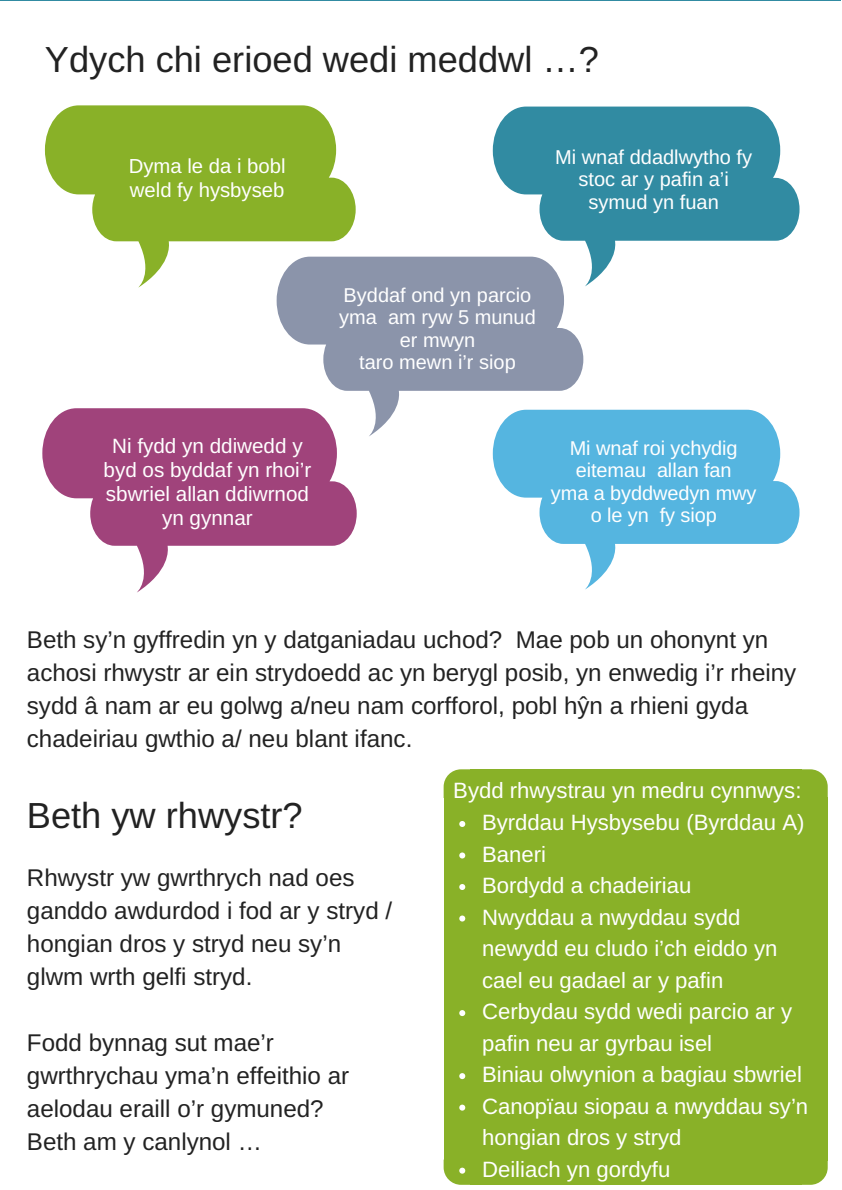
<style>
.page{position:relative;width:842px;height:1190px;background:#fff}
.page>*{position:absolute;margin:0;border:0;box-sizing:border-box;transform-origin:0 0}
.t1{font:36.2px "Arimo";color:#222}
.t2{font:24.2px/33px "Arimo";color:#222}
.t3{font:22.2px/31.6px "Arimo";color:#fff}
.t4{font:20.6px/24px "Arimo";color:#fff;text-align:center}
.t5{font:20.4px/24px "Arimo";color:#fff}
.t6{font:20px/22.6px "Arimo";color:#fff;text-align:center}
</style>
<div class="page">
<hr style="left:0;top:0;width:840px;height:3px;background:#318ba2">
<div style="left:0;top:2px;width:842px;height:1187px;background:#fff"></div>
<svg style="left:493px;top:107px;width:306px;height:180px;fill:#318ba2"></svg>
<svg style="left:42px;top:408px;width:315px;height:185px;fill:#a0437b"></svg>
<svg style="left:277px;top:257px;width:306px;height:180px;fill:#8b94aa"></svg>
<svg style="left:45px;top:105px;width:311px;height:183px;fill:#89b128"></svg>
<svg style="left:493px;top:410px;width:306px;height:180px;fill:#55b5e0"></svg>
<svg style="left:801px;top:769px;width:27px;height:28px"></svg>
<div style="left:801px;top:797px;width:27px;height:363px;background:#89b128"></div>
<div style="left:462px;top:781px;width:355px;height:396px;background:#89b128"></div>
<div style="left:470px;top:769px;width:331px;height:29px;background:#89b128"></div>
<svg style="left:444px;top:769px;width:26px;height:28px"></svg>
<div style="left:444px;top:797px;width:26px;height:363px;background:#89b128"></div>
<div style="left:470px;top:1160px;width:331px;height:25px;background:#89b128"></div>
<svg style="left:801px;top:1160px;width:27px;height:25px"></svg>
<svg style="left:459px;top:821px;width:6px;height:6px"></svg>
<svg style="left:459px;top:853px;width:6px;height:6px"></svg>
<svg style="left:459px;top:884px;width:6px;height:6px"></svg>
<svg style="left:459px;top:916px;width:6px;height:6px"></svg>
<svg style="left:459px;top:1010px;width:6px;height:6px"></svg>
<svg style="left:459px;top:1073px;width:6px;height:6px"></svg>
<svg style="left:459px;top:1105px;width:6px;height:6px"></svg>
<svg style="left:444px;top:1160px;width:26px;height:25px"></svg>
<h1 class="t1" style="left:45px;top:39px;width:555px">Ydych chi erioed wedi meddwl …?</h1>
<p class="t5" style="left:129px;top:154px;width:158px">Dyma le da i bobl weld fy hysbyseb</p>
<p class="t6" style="left:555px;top:145px;width:199px">Mi wnaf ddadlwytho fy stoc ar y pafin a’i symud yn fuan</p>
<p class="t4" style="left:104px;top:434px;width:209px">Ni fydd yn ddiwedd y byd os byddaf yn rhoi’r sbwriel allan ddiwrnod yn gynnar</p>
<p class="t6" style="left:339px;top:283px;width:198px">Byddaf ond yn parcio yma am ryw 5 munud er mwyn<br>taro mewn i’r siop</p>
<p class="t6" style="left:551px;top:437px;width:207px">Mi wnaf roi ychydig eitemau allan fan<br>yma a byddwedyn mwy o le yn fy siop</p>
<p class="t2" style="left:27px;top:623px;width:771px">Beth sy’n gyffredin yn y datganiadau uchod? Mae pob un ohonynt yn achosi rhwystr ar ein strydoedd ac yn berygl posib, yn enwedig i’r rheiny sydd â nam ar eu golwg a/neu nam corfforol, pobl hŷn a rhieni gyda chadeiriau gwthio a/ neu blant ifanc.</p>
<h1 class="t1" style="left:27px;top:796px;width:277px">Beth yw rhwystr?</h1>
<p class="t2" style="left:27px;top:861px;width:367px">Rhwystr yw gwrthrych nad oes ganddo awdurdod i fod ar y stryd / hongian dros y stryd neu sy’n glwm wrth gelfi stryd.</p>
<p class="t2" style="left:27px;top:1026px;width:324px">Fodd bynnag sut mae’r gwrthrychau yma’n effeithio ar aelodau eraill o’r gymuned?<br>Beth am y canlynol …</p>
<p class="t3" style="left:482px;top:775px;width:328px;text-indent:-29px">Bydd rhwystrau yn medru cynnwys:<br>Byrddau Hysbysebu (Byrddau A)<br>Baneri<br>Bordydd a chadeiriau<br>Nwyddau a nwyddau sydd newydd eu cludo i’ch eiddo yn cael eu gadael ar y pafin<br>Cerbydau sydd wedi parcio ar y pafin neu ar gyrbau isel<br>Biniau olwynion a bagiau sbwriel<br>Canopïau siopau a nwyddau sy’n hongian dros y stryd<br>Deiliach yn gordyfu</p>
</div>
